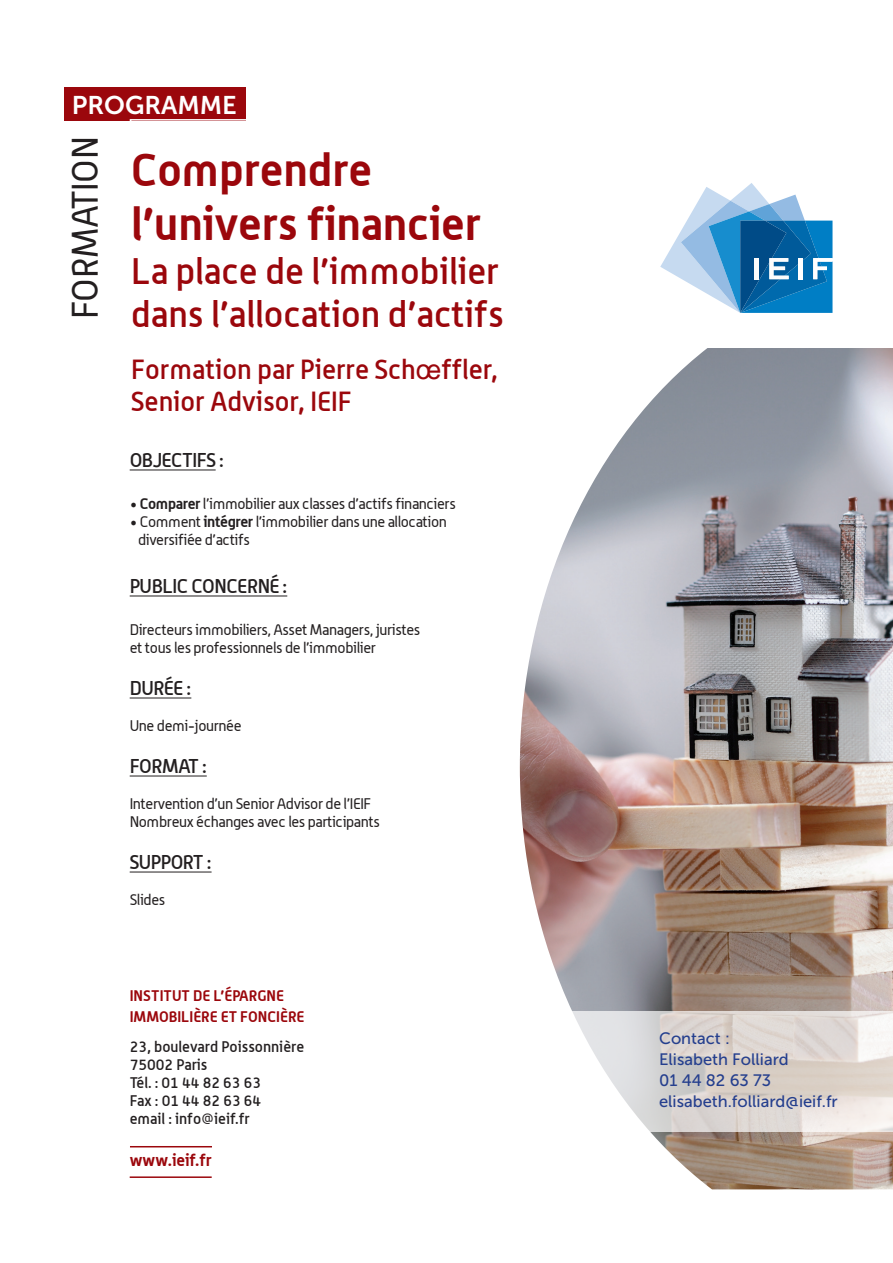
<style>
.page{position:relative;width:893px;height:1263px;background:#fff}
.page>*{position:absolute;margin:0;border:0;box-sizing:border-box;transform-origin:0 0}
.t1{font:700 45px/54px "Alwyn";color:#9b070c}
.t2{font:500 36px/43.2px "Alwyn";color:#9b070c}
.t3{font:36px "Alwyn";letter-spacing:-.01em;color:#231f20}
.t4{font:500 27px/32.4px "Alwyn";color:#9b070c}
.t5{font:25.5px "Museo Sans 700";color:#fff}
.t6{font:500 19.5px "Alwyn";letter-spacing:-.025em;color:#231f20}
.t7{font:16.5px/21px "Museo Sans 500";color:#253f8e}
.t8{font:700 16.5px "Alwyn";color:#9b070c}
.t9{font:15px/18px "Alwyn";letter-spacing:-.025em;color:#231f20}
.t10{font:500 15px/18px "Alwyn";color:#231f20}
.t11{font:700 15px/21px "Alwyn";color:#9b070c}
.s1{font-family:"Arial";font-weight:400}
.s2{font-weight:700}
</style>
<div class="page">
<div style="left:64px;top:87px;width:182px;height:33px;background:#9b070c"></div>
<img style="left:520px;top:348px;width:373px;height:841px">
<svg style="left:549px;top:1011px;width:344px;height:120px"></svg>
<svg style="left:660px;top:183px;width:172px;height:130px"></svg>
<hr style="left:130px;top:470px;width:86px;height:1px;background:#231f20">
<hr style="left:130px;top:596px;width:157px;height:1px;background:#231f20">
<hr style="left:130px;top:698px;width:61px;height:1px;background:#231f20">
<hr style="left:130px;top:776px;width:77px;height:1px;background:#231f20">
<hr style="left:130px;top:872px;width:82px;height:1px;background:#231f20">
<hr style="left:130px;top:1146px;width:82px;height:1px;background:#9b070c">
<hr style="left:130px;top:1176px;width:82px;height:2px;background:#9b070c">
<h3 class="t5" style="left:72px;top:91px;width:166px">PROGRAMME</h3>
<h1 class="t1" style="left:131px;top:142px;width:351px">Comprendre l’univers financier</h1>
<h2 class="t2" style="left:131px;top:248px;width:374px">La place de l’immobilier dans l’allocation d’actifs</h2>
<h3 class="t4" style="left:131px;top:353px;width:368px">Formation par Pierre Sch<span class="s1">œ</span>ffler,<br>Senior Advisor, IEIF</h3>
<h2 class="t3" style="left:64px;top:319px;width:184px;rotate:-90deg">Formation</h2>
<h3 class="t6" style="left:130px;top:449px;width:96px">OBJECTIFS :</h3>
<p class="t9" style="left:130px;top:495px;width:328px">• <span class="s2">Comparer</span> l’immobilier aux classes d’actifs financiers</p>
<p class="t9" style="left:138px;top:513px;width:310px;text-indent:-8px">• Comment <span class="s2">intégrer</span> l’immobilier dans une allocation diversifiée d’actifs</p>
<h3 class="t6" style="left:130px;top:575px;width:159px">PUBLIC CONCERNé :</h3>
<p class="t9" style="left:130px;top:621px;width:292px">Directeurs immobiliers, Asset Managers, juristes et tous les professionnels de l’immobilier</p>
<h3 class="t6" style="left:130px;top:677px;width:63px">DURée :</h3>
<p class="t9" style="left:130px;top:717px;width:113px">Une demi-journée</p>
<h3 class="t6" style="left:130px;top:755px;width:79px">FORMAT :</h3>
<p class="t9" style="left:130px;top:795px;width:252px">Intervention d’un Senior Advisor de l’IEIF<br>Nombreux échanges avec les participants</p>
<h3 class="t6" style="left:130px;top:851px;width:83px">SUPPORT :</h3>
<p class="t9" style="left:130px;top:891px;width:37px">Slides</p>
<p class="t11" style="left:130px;top:985px;width:176px">Institut de l’épargne immobilière et Foncière</p>
<p class="t10" style="left:130px;top:1037px;width:176px">23, boulevard Poissonnière<br>75002 Paris<br>Tél. : 01 44 82 63 63<br>Fax : 01 44 82 63 64<br>email : info@ieif.fr</p>
<p class="t8" style="left:130px;top:1150px;width:83px">www.ieif.fr</p>
<p class="t7" style="left:659px;top:1027px;width:180px">Contact :<br>Elisabeth Folliard<br>01 44 82 63 73 elisabeth.folliard@ieif.fr</p>
</div>
